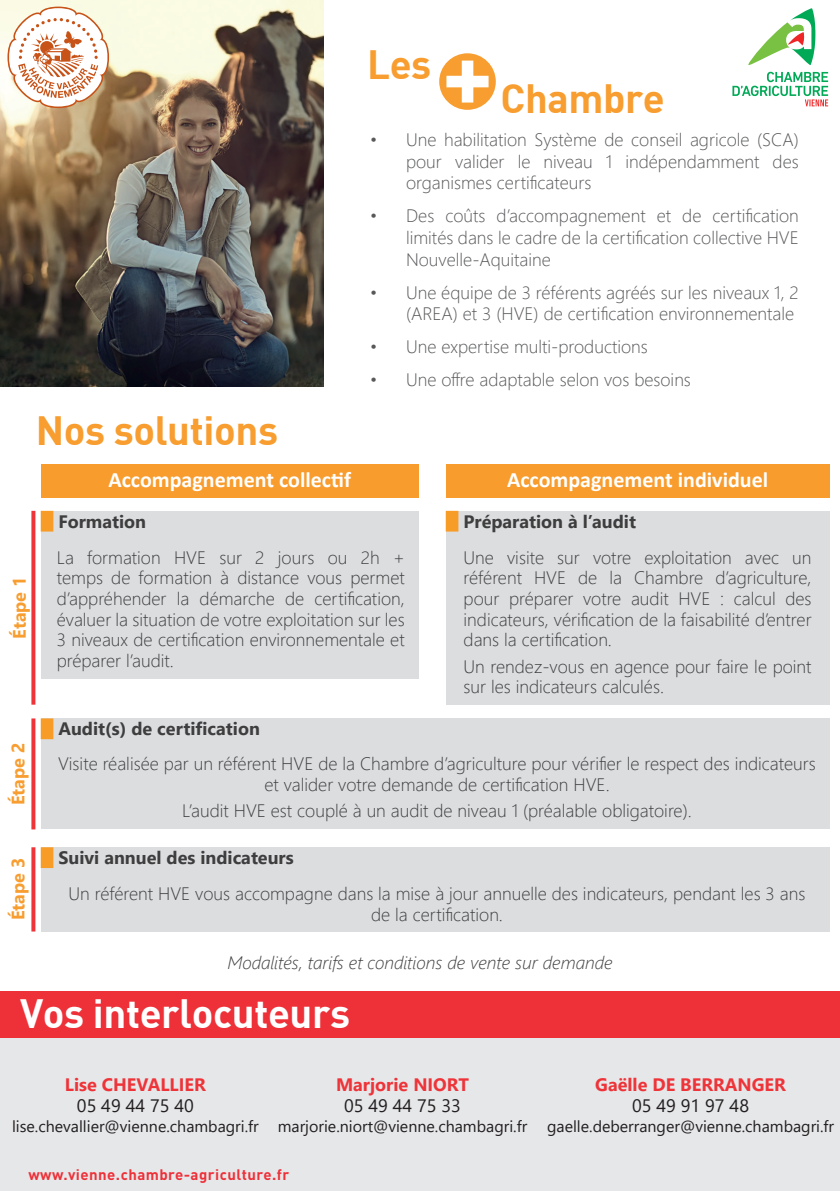
<style>
.page{position:relative;width:840px;height:1191px;background:#fff}
.page>*{position:absolute;margin:0;border:0;box-sizing:border-box;transform-origin:0 0}
.t1{font:40px "DIN Bold";letter-spacing:-.01em;color:#f89d2f}
.t2{font:40px "DIN Bold";letter-spacing:-.01em;color:#fff}
.t3{font:700 22px "Calibri";color:#fff}
.t4{font:300 18px/20.8px "Segoe UI";color:#3e3e3f;text-align:justify}
.t5{font:300 18px/21.6px "Segoe UI";color:#57585a;text-align:justify}
.t6{font:700 18px "Segoe UI";color:#3e3e3f}
.t7{font:italic 300 18px "Segoe UI";color:#3e3e3f}
.t8{font:700 18px "Segoe UI";color:#ee3439}
.t9{font:18px "Segoe UI";color:#231f20}
.t10{font:700 18px "Segoe UI";color:#f89d2f}
.t11{font:16px "Segoe UI";color:#231f20}
.t12{font:700 15px "DIN";letter-spacing:.03em;color:#ee3038}
</style>
<div class="page">
<div style="left:445px;top:464px;width:384px;height:33px;background:#f89c2d"></div>
<div style="left:41px;top:464px;width:377px;height:33px;background:#f89c2d"></div>
<div style="left:41px;top:847px;width:788px;height:84px;background:#dcdddf"></div>
<div style="left:41px;top:847px;width:12px;height:21px;background:#f89c28"></div>
<div style="left:41px;top:718px;width:788px;height:111px;background:#dcdddf"></div>
<div style="left:41px;top:718px;width:12px;height:21px;background:#f89c28"></div>
<div style="left:445px;top:511px;width:384px;height:193px;background:#dcdddf"></div>
<div style="left:445px;top:511px;width:13px;height:20px;background:#f89c28;border:2px solid #f89c28"></div>
<div style="left:41px;top:511px;width:377px;height:167px;background:#dcdddf"></div>
<div style="left:41px;top:511px;width:12px;height:20px;background:#f89c28"></div>
<div style="left:0;top:1037px;width:839px;height:154px;background:#e6e7e9"></div>
<svg style="left:748px;top:8px;width:67px;height:57px"></svg>
<svg style="left:732px;top:72px;width:95px;height:34px"></svg>
<div style="left:0;top:991px;width:839px;height:46px;background:#ee3038"></div>
<div style="left:439px;top:53px;width:56px;height:57px;background:#f89d2f;border-radius:50%"></div>
<svg style="left:446px;top:61px;width:42px;height:42px"></svg>
<img style="left:0;top:0;width:323px;height:386px">
<svg style="left:7px;top:7px;width:103px;height:101px"></svg>
<svg style="left:31px;top:847px;width:4px;height:84px"></svg>
<svg style="left:31px;top:718px;width:4px;height:111px"></svg>
<svg style="left:31px;top:511px;width:4px;height:193px"></svg>
<p class="t1" style="left:367px;top:39px;width:66px">Les</p>
<p class="t1" style="left:500px;top:73px;width:166px">Chambre</p>
<p class="t5" style="left:406px;top:127px;width:394px;text-indent:-36px">• Une habilitation Système de conseil agricole (SCA) pour valider le niveau 1 indépendamment des organismes certificateurs</p>
<p class="t5" style="left:406px;top:203px;width:394px;text-indent:-36px">• Des coûts d’accompagnement et de certification limités dans le cadre de la certification collective HVE Nouvelle-Aquitaine</p>
<p class="t5" style="left:370px;top:280px;width:430px;text-align:right">• Une équipe de 3 référents agréés sur les niveaux 1, 2 (AREA) et 3 (HVE) de certification environnementale</p>
<p class="t5" style="left:370px;top:334px;width:279px">• Une expertise multi-productions</p>
<p class="t5" style="left:370px;top:367px;width:322px">• Une offre adaptable selon vos besoins</p>
<p class="t1" style="left:36px;top:404px;width:244px">Nos solutions</p>
<p class="t3" style="left:108px;top:464px;width:244px">Accompagnement collectif</p>
<p class="t3" style="left:506px;top:464px;width:262px">Accompagnement individuel</p>
<p class="t10" style="left:2px;top:639px;width:64px;rotate:-90deg">Étape 1</p>
<p class="t10" style="left:1px;top:805px;width:64px;rotate:-90deg">Étape 2</p>
<p class="t10" style="left:1px;top:920px;width:64px;rotate:-90deg">Étape 3</p>
<p class="t6" style="left:58px;top:505px;width:89px">Formation</p>
<p class="t6" style="left:463px;top:505px;width:174px">Préparation à l’audit</p>
<p class="t4" style="left:57px;top:545px;width:349px">La formation HVE sur 2 jours ou 2h + temps de formation à distance vous permet d’appréhender la démarche de certification, évaluer la situation de votre exploitation sur les 3 niveaux de certification environnementale et préparer l’audit.</p>
<p class="t4" style="left:463px;top:545px;width:349px">Une visite sur votre exploitation avec un référent HVE de la Chambre d’agriculture, pour préparer votre audit HVE : calcul des indicateurs, vérification de la faisabilité d’entrer dans la certification.</p>
<p class="t4" style="left:463px;top:654px;width:349px">Un rendez-vous en agence pour faire le point sur les indicateurs calculés.</p>
<p class="t6" style="left:58px;top:712px;width:203px">Audit(s) de certification</p>
<p class="t4" style="left:58px;top:752px;width:759px;text-align:center">Visite réalisée par un référent HVE de la Chambre d’agriculture pour vérifier le respect des indicateurs et valider votre demande de certification HVE.</p>
<p class="t4" style="left:182px;top:798px;width:510px">L’audit HVE est couplé à un audit de niveau 1 (préalable obligatoire).</p>
<p class="t6" style="left:58px;top:840px;width:237px">Suivi annuel des indicateurs</p>
<p class="t4" style="left:69px;top:882px;width:737px;text-align:center">Un référent HVE vous accompagne dans la mise à jour annuelle des indicateurs, pendant les 3 ans de la certification.</p>
<p class="t7" style="left:227px;top:945px;width:386px">Modalités, tarifs et conditions de vente sur demande</p>
<p class="t2" style="left:20px;top:987px;width:331px">Vos interlocuteurs</p>
<p class="t8" style="left:65px;top:1067px;width:142px">Lise CHEVALLIER</p>
<p class="t9" style="left:77px;top:1089px;width:118px">05 49 44 75 40</p>
<p class="t11" style="left:12px;top:1110px;width:248px">lise.chevallier@vienne.chambagri.fr</p>
<p class="t8" style="left:336px;top:1067px;width:134px">Marjorie NIORT</p>
<p class="t9" style="left:344px;top:1089px;width:118px">05 49 44 75 33</p>
<p class="t11" style="left:277px;top:1110px;width:251px">marjorie.niort@vienne.chambagri.fr</p>
<p class="t12" style="left:28px;top:1165px;width:262px">www.vienne.chambre-agriculture.fr</p>
<p class="t8" style="left:595px;top:1067px;width:192px">Gaëlle DE BERRANGER</p>
<p class="t9" style="left:631px;top:1089px;width:118px">05 49 91 97 48</p>
<p class="t11" style="left:546px;top:1110px;width:288px">gaelle.deberranger@vienne.chambagri.fr</p>
</div>
